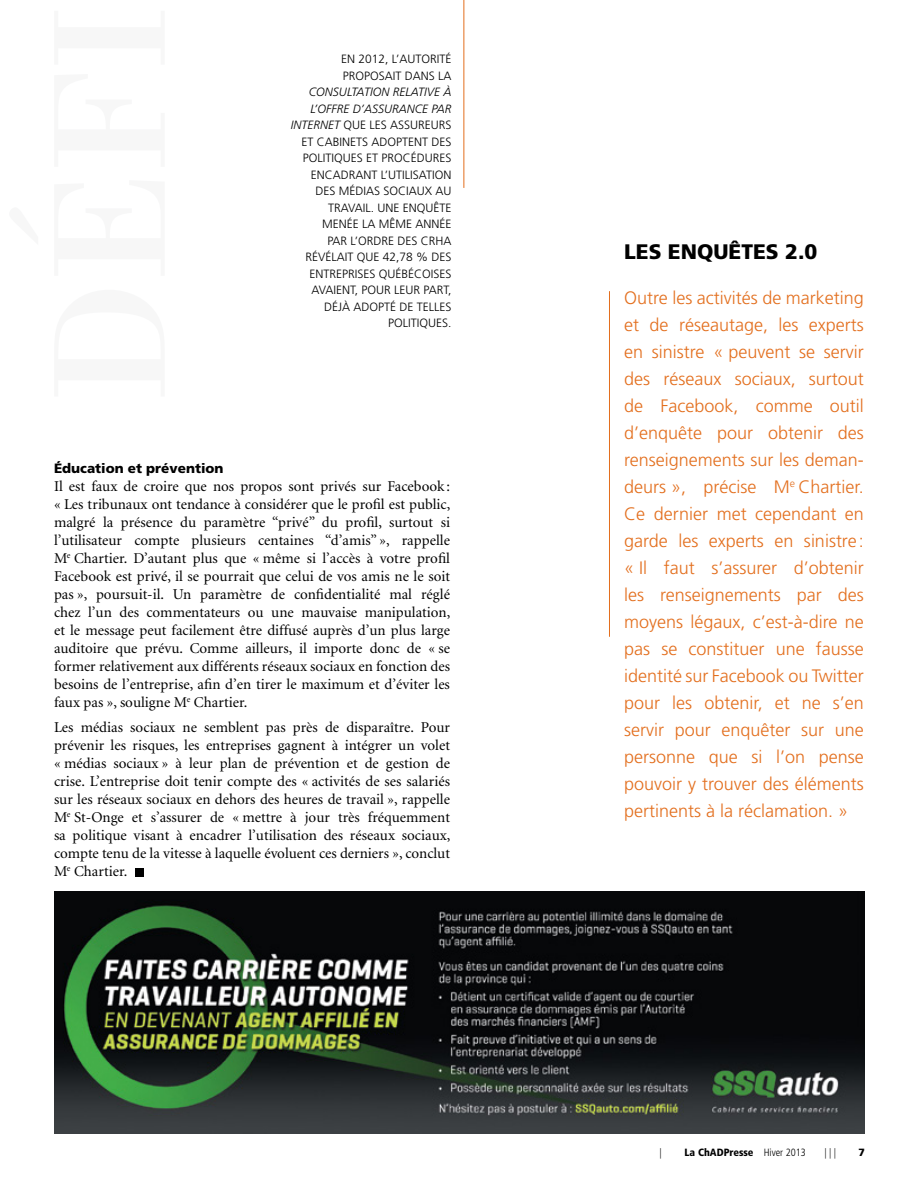
<style>
.page{position:relative;width:918px;height:1188px;background:#fff}
.page>*{position:absolute;margin:0;border:0;box-sizing:border-box;transform-origin:0 0}
.t1{font:900 21px "Frutiger";color:#000}
.t2{font:300 18px/27px "Frutiger";color:#e36f1e;text-align:justify}
.t3{font:15px/18px "Minion";color:#000;text-align:justify}
.t4{font:900 13.5px "Frutiger";color:#000}
.t5{font:300 12px/16.5px "Frutiger";color:#000}
.t6{font:italic 300 12px "Frutiger";color:#000}
.t7{font:300 condensed 10.5px "Frutiger";color:#000}
.t8{font:900 condensed 10.5px "Frutiger";color:#000}
.t9{font:900 10.5px "Frutiger";color:#000}
.s1{font-style:italic}
.s2{font-weight:900}
</style>
<div class="page">
<div style="left:135px;top:868px;width:8px;height:8px;background:#000"></div>
<img style="left:54px;top:891px;width:810px;height:243px">
<hr style="left:609px;top:291px;width:1px;height:346px;background:#e36f1e">
<hr style="left:464px;top:0;width:1px;height:188px;background:#e36f1e">
<p class="t5" style="left:341px;top:51px;width:112px">En 2012, l’Autorité proposait dan</p>
<p class="t5" style="left:429px;top:67px;width:17px">s la</p>
<p class="t6" style="left:309px;top:85px;width:144px">CONSULTATION RELATIVE À</p>
<p class="t6" style="left:310px;top:102px;width:143px">L’OFFRE D’ASSURANCE PAR</p>
<p class="t5" style="left:291px;top:117px;width:162px"><span class="s1">INTERNET</span> qu e les assureurs</p>
<p class="t5" style="left:301px;top:133px;width:152px">et cabinets adoptent des</p>
<p class="t5" style="left:303px;top:150px;width:123px">politiqu es et proc édur</p>
<p class="t5" style="left:439px;top:150px;width:13px">es</p>
<p class="t5" style="left:311px;top:166px;width:15px">encadrant</p>
<p class="t5" style="left:381px;top:166px;width:70px">l’utilisation</p>
<p class="t5" style="left:315px;top:183px;width:129px">des médias soc iaux au</p>
<p class="t5" style="left:328px;top:199px;width:125px">travail. Une enquête</p>
<p class="t5" style="left:322px;top:216px;width:102px">menée la même ann</p>
<p class="t5" style="left:439px;top:216px;width:13px">ée</p>
<p class="t5" style="left:327px;top:232px;width:39px">par l’Ordr</p>
<p class="t5" style="left:305px;top:232px;width:148px;text-align:right">e des CRHA<br>révélait qu e 42,78 % des entreprises qu ébécoises avaient, pour leur part, déjà adopté de telles politiqu es.</p>
<p class="t4" style="left:54px;top:460px;width:171px">Éducation et prévention</p>
<p class="t3" style="left:54px;top:478px;width:398px">Il est faux de croire que nos propos sont privés sur Facebook : « Les tribunaux ont tendance à considérer que le profil est public, malgré la présence du paramètre “privé” du profil, surtout si l’utilisateur compte plusieurs centaines “d’amis” », rappelle M<sup>e</sup> Chartier. D’autant plus que « même si l’accès à votre profil Facebook est privé, il se pourrait que celui de vos amis ne le soit pas », poursuit-il. Un paramètre de confidentialité mal réglé chez l’un des commentateurs ou une mauvaise manipulation, et le message peut facilement être diffusé auprès d’un plus large auditoire que prévu. Comme ailleurs, il importe donc de « se former relativement aux différents réseaux sociaux en fonction des besoins de l’entreprise, afin d’en tirer le maximum et d’éviter les faux pas », souligne M<sup>e</sup> Chartier.</p>
<p class="t3" style="left:54px;top:719px;width:398px">Les médias sociaux ne semblent pas près de disparaître. Pour prévenir les risques, les entreprises gagnent à intégrer un volet « médias sociaux » à leur plan de prévention et de gestion de crise. L’entreprise doit tenir compte des « activités de ses salariés sur les réseaux sociaux en dehors des heures de travail », rappelle M<sup>e</sup> St-Onge et s’assurer de « mettre à jour très fréquemment sa politique visant à encadrer l’utilisation des réseaux sociaux, compte tenu de la vitesse à laquelle évoluent ces derniers », conclut M<sup>e</sup> Chartier.</p>
<h1 class="t1" style="left:624px;top:239px;width:195px">Les enquêtes 2.0</h1>
<p class="t2" style="left:624px;top:284px;width:241px">Outre les activités de marketing et de réseautage, les experts en sinistre « peuvent se servir des réseaux sociaux, surtout de Facebook, comme outil d’enquête pour obtenir des renseignements sur les deman&shy;deurs », précise M <sup>e</sup> Chartier.<br>Ce dernier met cependant en garde les experts en sinistre : « I l faut s’assurer d’obtenir les renseignements par des moyens légaux, c’est-à-dire ne pas se constituer une fausse identité sur Facebook ou Twitter pour les obtenir, et ne s’en servir pour enquêter sur une personne que si l’on pense pouvoir y trouver des éléments pertinents à la réclamation. »</p>
<p class="t7" style="left:660px;top:1146px;width:4px">|</p>
<p class="t8" style="left:685px;top:1146px;width:33px">La ChADP</p>
<p class="t7" style="left:730px;top:1146px;width:78px"><span class="s2">resse</span> Hiver 2013</p>
<p class="t7" style="left:824px;top:1146px;width:13px">|||</p>
<p class="t9" style="left:859px;top:1146px;width:8px">7</p>
</div>
